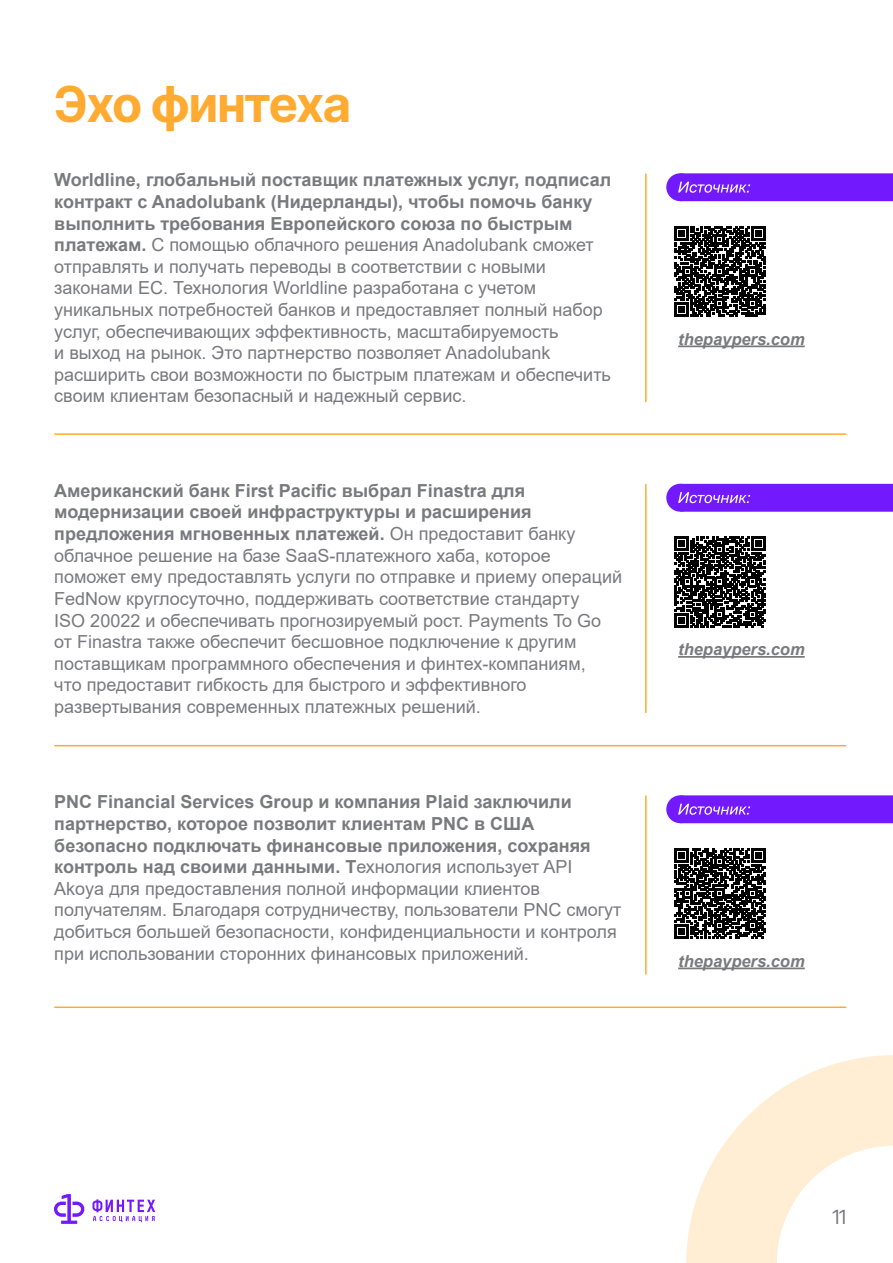
<style>
.page{position:relative;width:893px;height:1263px;background:#fff}
.page>*{position:absolute;margin:0;border:0;box-sizing:border-box;transform-origin:0 0}
.t1{font:700 49.5px "Inter Tight";letter-spacing:-.005em;color:#ffab31}
.t2{font:19.5px "Inter Tight";color:#797a7d}
.t3{font:18px/21.6px "Arial";color:#797a7d}
.t4{font:italic 700 16.5px "Arial";color:#797a7d}
.s1{font-weight:700}
</style>
<div class="page">
<svg style="left:92px;top:1199px;width:63px;height:23px"></svg>
<svg style="left:54px;top:1194px;width:30px;height:30px"></svg>
<div style="left:681px;top:174px;width:211px;height:26px;background:#7319fd"></div>
<div style="left:680px;top:173px;width:213px;height:28px;border:2px solid #7319fd"></div>
<div style="left:667px;top:174px;width:26px;height:26px;background:#7319fd;border-radius:50%"></div>
<div style="left:666px;top:173px;width:28px;height:28px;border:2px solid #7319fd;border-radius:50%"></div>
<svg style="left:678px;top:182px;width:72px;height:11px"></svg>
<hr style="left:678px;top:345px;width:127px;height:2px;background:#797a7d">
<svg style="left:674px;top:226px;width:91px;height:91px"></svg>
<hr style="left:645px;top:174px;width:2px;height:228px;background:#ffab31">
<hr style="left:55px;top:433px;width:791px;height:2px;background:#ffab31">
<div style="left:681px;top:485px;width:211px;height:26px;background:#7319fd"></div>
<div style="left:680px;top:484px;width:213px;height:28px;border:2px solid #7319fd"></div>
<div style="left:667px;top:484px;width:26px;height:27px;background:#7319fd;border-radius:50%"></div>
<div style="left:666px;top:484px;width:28px;height:28px;border:2px solid #7319fd;border-radius:50%"></div>
<svg style="left:678px;top:492px;width:72px;height:11px"></svg>
<hr style="left:678px;top:656px;width:127px;height:2px;background:#797a7d">
<svg style="left:674px;top:537px;width:91px;height:90px"></svg>
<hr style="left:645px;top:484px;width:2px;height:228px;background:#ffab31">
<hr style="left:55px;top:745px;width:791px;height:1px;background:#ffab31">
<div style="left:681px;top:796px;width:211px;height:26px;background:#7319fd"></div>
<div style="left:680px;top:795px;width:213px;height:28px;border:2px solid #7319fd"></div>
<div style="left:667px;top:796px;width:26px;height:26px;background:#7319fd;border-radius:50%"></div>
<div style="left:666px;top:795px;width:28px;height:28px;border:2px solid #7319fd;border-radius:50%"></div>
<svg style="left:678px;top:804px;width:72px;height:11px"></svg>
<hr style="left:678px;top:967px;width:127px;height:2px;background:#797a7d">
<svg style="left:674px;top:848px;width:91px;height:91px"></svg>
<hr style="left:645px;top:796px;width:2px;height:178px;background:#ffab31">
<hr style="left:55px;top:1006px;width:791px;height:2px;background:#ffab31">
<svg style="left:686px;top:1055px;width:207px;height:208px"></svg>
<h1 class="t1" style="left:54px;top:68px;width:298px">Эхо финтеха</h1>
<p class="t3" style="left:54px;top:169px;width:558px"><span class="s1">Worldline, глобальный поставщик платежных услуг, подписал контракт с Anadolubank (Нидерланды), чтобы помочь банку выполнить требования Европейского союза по быстрым платежам.</span> С помощью облачного решения Anadolubank сможет отправлять и получать переводы в соответствии с новыми законами ЕС. Технология Worldline разработана с учетом уникальных потребностей банков и предоставляет полный набор услуг, обеспечивающих эффективность, масштабируемость<br>и выход на рынок. Это партнерство позволяет Anadolubank расширить свои возможности по быстрым платежам и обеспечить своим клиентам безопасный и надежный сервис.</p>
<p class="t3" style="left:54px;top:480px;width:569px"><span class="s1">Американский банк First Pacific выбрал Finastra для модернизации своей инфраструктуры и расширения предложения мгновенных платежей.</span> Он предоставит банку облачное решение на базе SaaS-платежного хаба, которое поможет ему предоставлять услуги по отправке и приему операций FedNow круглосуточно, поддерживать соответствие стандарту<br>ISO 20022 и обеспечивать прогнозируемый рост. Payments To Go от Finastra также обеспечит бесшовное подключение к другим поставщикам программного обеспечения и финтех-компаниям,<br>что предоставит гибкость для быстрого и эффективного развертывания современных платежных решений.</p>
<p class="t3" style="left:54px;top:791px;width:569px"><span class="s1">PNC Financial Services Group и компания Plaid заключили партнерство, которое позволит клиентам PNC в США безопасно подключать финансовые приложения, сохраняя контроль над своими данными. Т</span>ехнология использует API Akoya для предоставления полной информации клиентов получателям. Благодаря сотрудничеству, пользователи PNC смогут добиться большей безопасности, конфиденциальности и контроля при использовании сторонних финансовых приложений.</p>
<p class="t4" style="left:678px;top:328px;width:128px">thepaypers.com</p>
<p class="t4" style="left:678px;top:638px;width:128px">thepaypers.com</p>
<p class="t4" style="left:678px;top:950px;width:128px">thepaypers.com</p>
<p class="t2" style="left:832px;top:1202px;width:15px">11</p>
</div>
